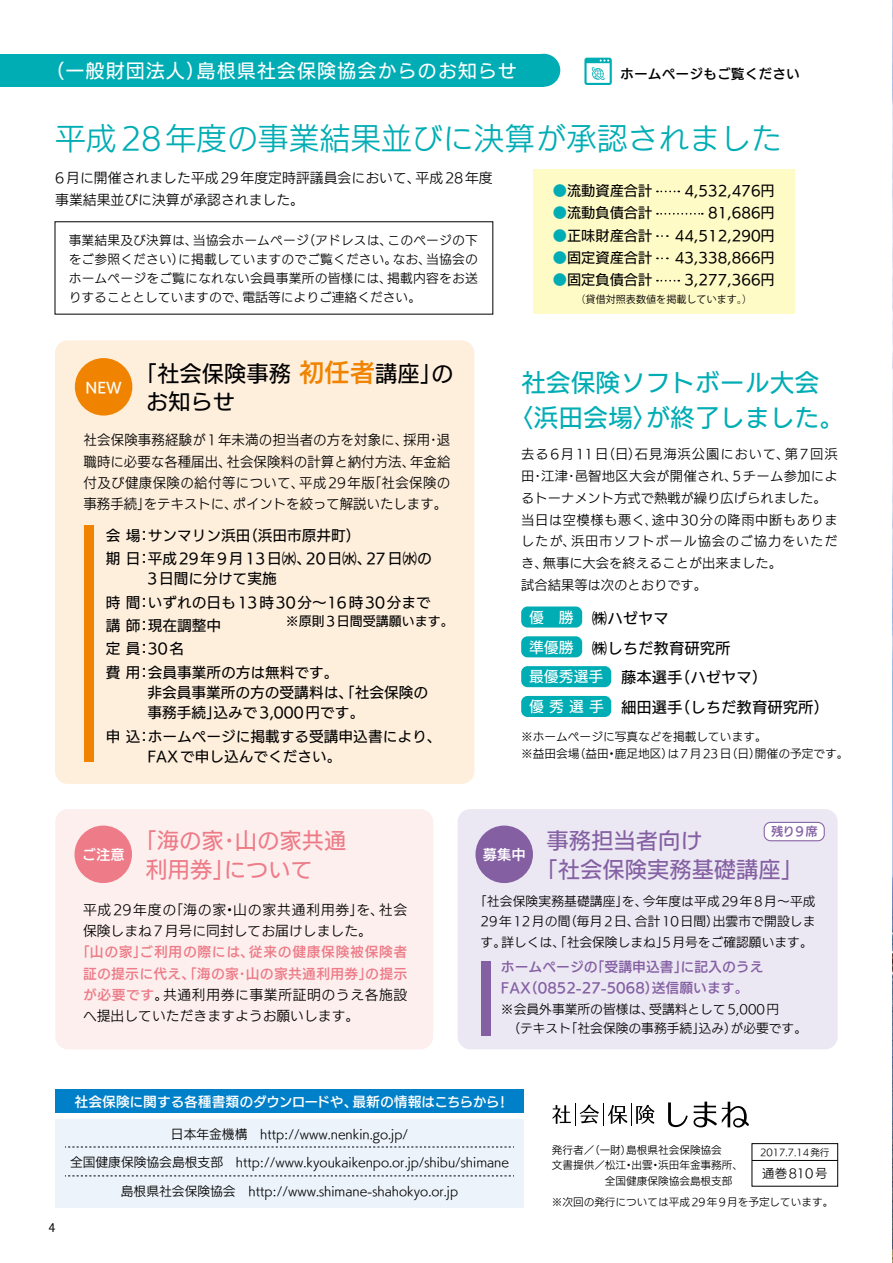
<style>
.page{position:relative;width:893px;height:1263px;background:#fff}
.page>*{position:absolute;margin:0;border:0;box-sizing:border-box;transform-origin:0 0}
.t1{font:30.9px "UD Kakugo Small Pr 6 R";color:#00adb4}
.t2{font:24.9px/35.1px "UD Kakugo Small Pr 6 M";color:#00adb4;text-align:center}
.t3{font:22.35px/29.7px "UD Kakugo Small Pr 6 M";color:#8460a3}
.t4{font:22.35px/28px "UD Kakugo Small Pr 6 M";color:#000}
.t5{font:22.35px/29.7px "UD Kakugo Small Pr 6 M";color:#ed7c88}
.t6{font:19.2px "UD Kakugo Small Pr 6 M";letter-spacing:.05em;color:#fff}
.t7{font:15.45px/29.8px "UD Kakugo Small Pr 6 M";color:#000}
.t8{font:14.7px/23.4px "UD Kakugo Small Pr 6 M";color:#000}
.t9{font:14.25px/22.4px "UD Kakugo Small Pr 6 M";color:#000;text-align:right}
.t10{font:14.25px "UD Kakugo Small Pr 6 DB";color:#fff}
.t11{font:13.8px/21.3px "UD Kakugo Small Pr 6 R";letter-spacing:.005em;color:#000}
.t12{font:13.8px/21.3px "UD Kakugo Small Pr 6 DB";letter-spacing:.045em;color:#ed7c88;text-align:center}
.t13{font:13.8px/20.2px "UD Kakugo Small Pr 6 DB";color:#8460a3}
.t14{font:13.8px "UD Kakugo Small Pr 6 DB";letter-spacing:-.01em;color:#fff}
.t15{font:13.8px "UD Kakugo Small Pr 6 DB";color:#000}
.t16{font:13.8px "Rotis Semi Sans";color:#000}
.t17{font:13.35px/21.8px "UD Kakugo Small Pr 6 R";letter-spacing:.025em;color:#000}
.t18{font:12.9px "UD Kakugo Small Pr 6 M";color:#000}
.t19{font:12.75px/19.2px "UD Kakugo Small Pr 6 R";color:#000;text-align:center}
.t20{font:12.45px "UD Kakugo Small Pr 6 R";color:#000}
.t21{font:12.3px "UD Kakugo Small Pr 6 DB";color:#8460a3}
.t22{font:11.7px/17px "UD Kakugo Small Pr 6 R";color:#000}
.t23{font:10.65px/15.5px "UD Kakugo Small Pr 6 R";color:#000}
.t24{font:10.05px "Koz Go Pro";color:#000}
.t25{font:9.6px "UD Kakugo Small Pr 6 R";color:#000}
.s1{color:#00adb4}
.s2{font-family:"UD Kakugo Small Pr 6 DB";font-size:25.5px;color:#f08300}
.s3{font-family:"UD Kakugo Small Pr 6 DB";color:#ed7c88}
.s4{font-size:14.85px;color:#fff}
</style>
<div class="page">
<div style="left:55px;top:340px;width:419px;height:444px;background:#feeedc;border-radius:13px"></div>
<div style="left:458px;top:809px;width:380px;height:240px;background:#ece8f3;border-radius:13px"></div>
<div style="left:55px;top:809px;width:378px;height:240px;background:#fdefee;border-radius:13px"></div>
<div style="left:533px;top:170px;width:262px;height:144px;background:#fffbc7"></div>
<div style="left:55px;top:1119px;width:469px;height:89px;background:#ecf3fa"></div>
<div style="left:55px;top:1089px;width:469px;height:24px;background:#0080c8"></div>
<div style="left:0;top:54px;width:544px;height:33px;background:#00adb4"></div>
<div style="left:527px;top:54px;width:33px;height:33px;background:#00adb4;border-radius:50%"></div>
<div style="left:752px;top:1143px;width:86px;height:43px;border:1px solid #000"></div>
<hr style="left:752px;top:1160px;width:86px;height:1px;background:#000">
<svg style="left:65px;top:1146px;width:449px;height:2px"></svg>
<svg style="left:65px;top:1175px;width:449px;height:1px"></svg>
<svg style="left:584px;top:58px;width:28px;height:27px"></svg>
<div style="left:764px;top:822px;width:60px;height:19px;background:#fff;border-radius:6px"></div>
<div style="left:764px;top:822px;width:61px;height:19px;border:1px solid #8460a3;border-radius:6px"></div>
<svg style="left:668px;top:1102px;width:20px;height:25px"></svg>
<svg style="left:694px;top:1101px;width:55px;height:26px"></svg>
<svg style="left:552px;top:1103px;width:102px;height:22px"></svg>
<svg style="left:657px;top:191px;width:22px;height:1px"></svg>
<svg style="left:657px;top:213px;width:46px;height:2px"></svg>
<svg style="left:657px;top:235px;width:11px;height:2px"></svg>
<svg style="left:657px;top:280px;width:22px;height:2px"></svg>
<div style="left:521px;top:606px;width:61px;height:21px;background:#00adb4;border-radius:6px"></div>
<div style="left:521px;top:636px;width:61px;height:21px;background:#00adb4;border-radius:6px"></div>
<div style="left:521px;top:666px;width:90px;height:21px;background:#00adb4;border-radius:6px"></div>
<div style="left:521px;top:696px;width:90px;height:21px;background:#00adb4;border-radius:6px"></div>
<div style="left:475px;top:825px;width:58px;height:58px;background:#8460a3;border-radius:50%"></div>
<div style="left:482px;top:961px;width:9px;height:74px;background:#8460a3"></div>
<div style="left:75px;top:358px;width:57px;height:58px;background:#f08300;border-radius:50%"></div>
<div style="left:84px;top:526px;width:10px;height:236px;background:#f08300"></div>
<div style="left:75px;top:825px;width:57px;height:58px;background:#ed7c88;border-radius:50%"></div>
<img style="left:892px;top:0;width:1px;height:1263px">
<h3 class="t6" style="left:45px;top:60px;width:473px">（一般財団法人）島根県社会保険協会からのお知らせ</h3>
<p class="t15" style="left:620px;top:66px;width:181px">ホームページもご覧ください</p>
<h1 class="t1" style="left:55px;top:121px;width:728px">平成28年度の事業結果並びに決算が承認されました</h1>
<p class="t11" style="left:55px;top:167px;width:439px;line-height:22.4px">6月に開催されました平成29年度定時評議員会において、平成28年度事業結果並びに決算が承認されました。</p>
<p class="t9" style="left:553px;top:180px;width:101px"><span class="s1">●</span>流動資産合計</p>
<p class="t9" style="left:553px;top:202px;width:101px"><span class="s1">●</span>流動負債合計</p>
<p class="t9" style="left:553px;top:224px;width:101px"><span class="s1">●</span>正味財産合計</p>
<p class="t9" style="left:553px;top:247px;width:101px"><span class="s1">●</span>固定資産合計</p>
<p class="t9" style="left:553px;top:269px;width:101px"><span class="s1">●</span>固定負債合計</p>
<p class="t9" style="left:675px;top:180px;width:102px">4,532,476円<br>81,686円<br>44,512,290円<br>43,338,866円<br>3,277,366円</p>
<p class="t19" style="left:69px;top:231px;width:411px;text-align:justify">事業結果及び決算は、当協会ホームページ（アドレスは、このページの下をご参照ください）に掲載していますのでご覧ください。なお、当協会のホームページをご覧になれない会員事業所の皆様には、掲載内容をお送りすることとしていますので、電話等によりご連絡ください。</p>
<p class="t24" style="left:575px;top:293px;width:178px">（貸借対照表数値を掲載しています。）</p>
<p class="t10" style="left:85px;top:379px;width:38px">NEW</p>
<h3 class="t4" style="left:146px;top:360px;width:309px;text-indent:-11px">「社会保険事務 <span class="s2">初任者</span>講座」のお知らせ</h3>
<p class="t11" style="left:84px;top:430px;width:368px;text-align:justify">社会保険事務経験が1年未満の担当者の方を対象に、採用･退職時に必要な各種届出、社会保険料の計算と納付方法、年金給付及び健康保険の給付等について、平成29年版「社会保険の事務手続」をテキストに、ポイントを絞って解説いたします。</p>
<p class="t8" style="left:106px;top:524px;width:327px">会 場：サンマリン浜田（浜田市原井町）<br>期 日：平成29年9月13日㈬、20日㈬、27日㈬の</p>
<p class="t8" style="left:106px;top:567px;width:326px">　 　 3日間に分けて実施<br>時 間：いずれの日も13時30分～16時30分まで講 師：現在調整中<br>定 員：30名<br>費 用：会員事業所の方は無料です。</p>
<p class="t8" style="left:106px;top:683px;width:324px;line-height:20.2px">　 　非会員事業所の方の受講料は、「社会保険の　 　事務手続」込みで3,000円です。</p>
<p class="t8" style="left:106px;top:726px;width:337px;line-height:20.2px">申 込：ホームページに掲載する受講申込書により、　 　 FAXで申し込んでください。</p>
<p class="t18" style="left:286px;top:614px;width:169px">※原則3日間受講願います。</p>
<p class="t10" style="left:82px;top:847px;width:44px">ご注意</p>
<h3 class="t5" style="left:146px;top:826px;width:202px;text-indent:-11px">「海の家･山の家共通利用券」について</h3>
<p class="t11" style="left:83px;top:899px;width:326px">平成29年度の「海の家・山の家共通利用券」を、社会保険しまね7月号に同封してお届けしました。</p>
<p class="t12" style="left:76px;top:942px;width:333px">「山の家」ご利用の際には、従来の健康保険被保険者証の提示に代え、「海の家･山の家共通利用券」の提示</p>
<p class="t11" style="left:83px;top:984px;width:326px"><span class="s3">が必要です</span>。共通利用券に事業所証明のうえ各施設へ提出していただきますようお願いします。</p>
<h2 class="t2" style="left:509px;top:366px;width:337px">社会保険ソフトボール大会<br>〈浜田会場〉が終了しました。</h2>
<p class="t17" style="left:521px;top:444px;width:318px">去る6月11日（日）石見海浜公園において、第7回浜田･江津･邑智地区大会が開催され、5チーム参加によるトーナメント方式で熱戦が繰り広げられました。当日は空模様も悪く､途中30分の降雨中断もありましたが、浜田市ソフトボール協会のご協力をいただき、無事に大会を終えることが出来ました。<br>試合結果等は次のとおりです。</p>
<p class="t7" style="left:529px;top:603px;width:302px"><span class="s4">優　勝</span> ㈱ハゼヤマ<br><span class="s4">準優勝</span> ㈱しちだ教育研究所<br><span class="s4">最優秀選手</span> 藤本選手（ハゼヤマ）<br><span class="s4">優 秀 選 手</span> 細田選手（しちだ教育研究所）</p>
<p class="t22" style="left:521px;top:728px;width:329px">※ホームページに写真などを掲載しています。<br>※益田会場（益田・鹿足地区）は7月23日（日）開催の予定です。</p>
<p class="t10" style="left:483px;top:847px;width:44px">募集中</p>
<p class="t21" style="left:771px;top:824px;width:48px">残り9席</p>
<h3 class="t3" style="left:535px;top:826px;width:269px;text-indent:11px">事務担当者向け<br>「社会保険実務基礎講座」</h3>
<p class="t19" style="left:474px;top:892px;width:343px;line-height:20.2px">「社会保険実務基礎講座」を、今年度は平成29年8月～平成<br>29年12月の間（毎月2日、合計10日間）出雲市で開設します。詳しくは、「社会保険しまね」5月号をご確認願います。</p>
<p class="t13" style="left:501px;top:957px;width:264px">ホームページの「受講申込書」に記入のうえ<br>FAX（0852-27-5068）送信願います。</p>
<p class="t19" style="left:501px;top:999px;width:308px;text-align:left">※会員外事業所の皆様は、受講料として5,000円<br>　（テキスト「社会保険の事務手続」込み）が必要です。</p>
<p class="t16" style="left:48px;top:1219px;width:8px">4</p>
<p class="t14" style="left:75px;top:1094px;width:431px">社会保険に関する各種書類のダウンロードや、最新の情報はこちらから!</p>
<p class="t19" style="left:171px;top:1125px;width:239px">日本年金機構　http://www.nenkin.go.jp/</p>
<p class="t19" style="left:70px;top:1153px;width:440px">全国健康保険協会島根支部　http://www.kyoukaikenpo.or.jp/shibu/shimane</p>
<p class="t19" style="left:121px;top:1182px;width:339px">島根県社会保険協会　http://www.shimane-shahokyo.or.jp</p>
<p class="t23" style="left:552px;top:1143px;width:193px">発行者／（一財）島根県社会保険協会<br>文書提供／松江・出雲・浜田年金事務所、　　　　　全国健康保険協会島根支部</p>
<p class="t25" style="left:760px;top:1147px;width:71px">2017.7.14発行</p>
<p class="t20" style="left:762px;top:1166px;width:67px">通巻810号</p>
<p class="t23" style="left:552px;top:1194px;width:283px">※次回の発行については平成29年9月を予定しています。</p>
</div>
